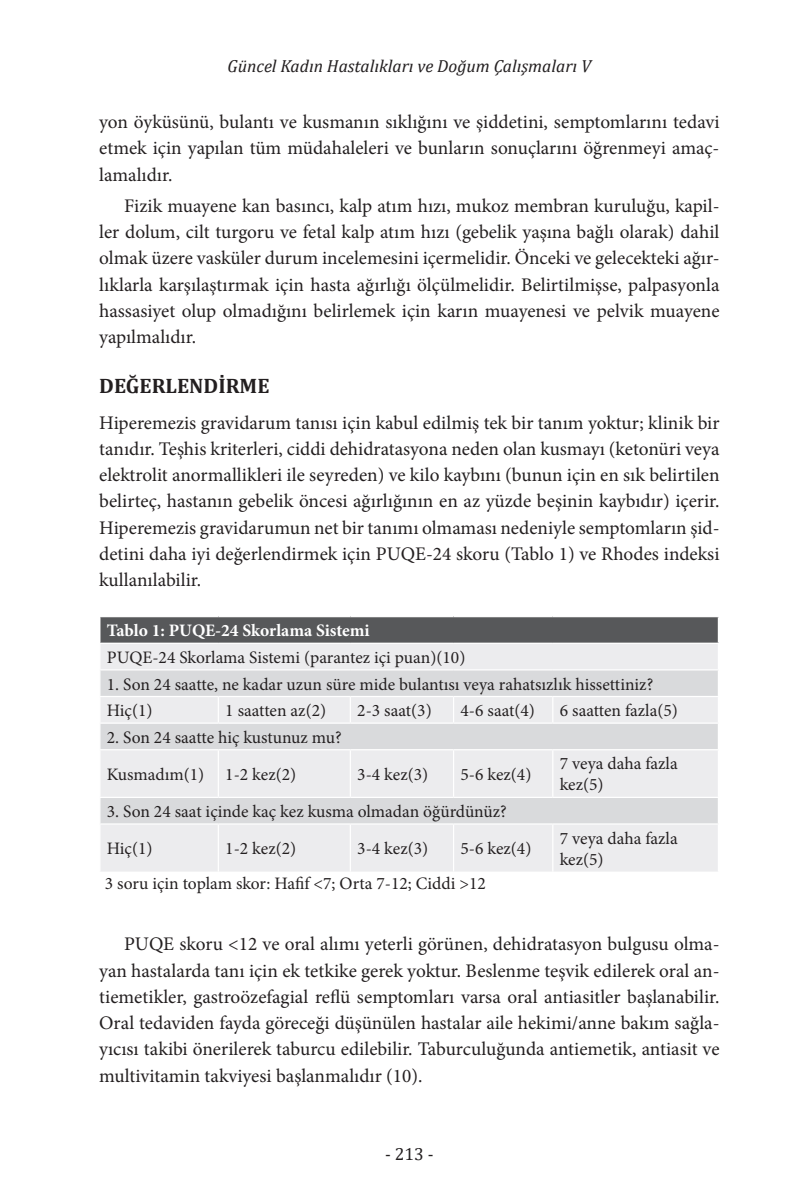
<style>
.page{position:relative;width:794px;height:1191px;background:#fff}
.page>*{position:absolute;margin:0;border:0;box-sizing:border-box;transform-origin:0 0}
.t1{font:700 21px "Cambria";color:#231f20}
.t2{font:19.25px/26.2px "Minion Pro";color:#231f20;text-align:justify}
.t3{font:17.5px/37.1px "Minion Pro";color:#231f20}
.t4{font:italic 17.5px "Cambria";color:#231f20}
.t5{font:700 17.5px "Minion Pro";letter-spacing:-.005em;color:#fff}
.t6{font:17.5px "Cambria";color:#231f20}
</style>
<div class="page">
<div style="left:100px;top:616px;width:618px;height:27px;background:#57585a"></div>
<div style="left:101px;top:644px;width:617px;height:227px;background:#ececee"></div>
<svg style="left:100px;top:670px;width:618px;height:153px;background:#e2e3e5"></svg>
<hr style="left:99px;top:669px;width:119px;height:1px;background:#fff">
<hr style="left:218px;top:669px;width:132px;height:1px;background:#fff">
<hr style="left:350px;top:669px;width:103px;height:1px;background:#fff">
<hr style="left:453px;top:669px;width:100px;height:1px;background:#fff">
<hr style="left:553px;top:669px;width:166px;height:1px;background:#fff">
<hr style="left:99px;top:696px;width:119px;height:1px;background:#fff">
<hr style="left:218px;top:696px;width:132px;height:1px;background:#fff">
<svg style="left:218px;top:697px;width:1px;height:25px"></svg>
<hr style="left:350px;top:696px;width:103px;height:1px;background:#fff">
<svg style="left:350px;top:697px;width:1px;height:25px"></svg>
<hr style="left:453px;top:696px;width:100px;height:1px;background:#fff">
<svg style="left:453px;top:697px;width:1px;height:25px"></svg>
<hr style="left:553px;top:696px;width:166px;height:1px;background:#fff">
<svg style="left:552px;top:697px;width:1px;height:25px"></svg>
<hr style="left:99px;top:722px;width:119px;height:1px;background:#fff">
<hr style="left:218px;top:722px;width:132px;height:1px;background:#fff">
<hr style="left:350px;top:722px;width:103px;height:1px;background:#fff">
<hr style="left:453px;top:722px;width:100px;height:1px;background:#fff">
<hr style="left:553px;top:722px;width:166px;height:1px;background:#fff">
<hr style="left:99px;top:749px;width:119px;height:1px;background:#fff">
<hr style="left:218px;top:749px;width:132px;height:1px;background:#fff">
<hr style="left:218px;top:750px;width:1px;height:46px;background:#fff">
<hr style="left:350px;top:749px;width:103px;height:1px;background:#fff">
<hr style="left:350px;top:750px;width:1px;height:46px;background:#fff">
<hr style="left:453px;top:749px;width:100px;height:1px;background:#fff">
<hr style="left:453px;top:750px;width:1px;height:46px;background:#fff">
<hr style="left:553px;top:749px;width:166px;height:1px;background:#fff">
<hr style="left:552px;top:750px;width:1px;height:46px;background:#fff">
<hr style="left:99px;top:796px;width:119px;height:2px;background:#fff">
<hr style="left:218px;top:796px;width:132px;height:2px;background:#fff">
<hr style="left:350px;top:796px;width:103px;height:2px;background:#fff">
<hr style="left:453px;top:796px;width:100px;height:2px;background:#fff">
<hr style="left:553px;top:796px;width:166px;height:2px;background:#fff">
<hr style="left:99px;top:823px;width:119px;height:1px;background:#fff">
<hr style="left:218px;top:823px;width:132px;height:1px;background:#fff">
<hr style="left:218px;top:824px;width:1px;height:47px;background:#fff">
<hr style="left:350px;top:823px;width:103px;height:1px;background:#fff">
<hr style="left:350px;top:824px;width:1px;height:47px;background:#fff">
<hr style="left:453px;top:823px;width:100px;height:1px;background:#fff">
<hr style="left:453px;top:824px;width:1px;height:47px;background:#fff">
<hr style="left:553px;top:823px;width:166px;height:1px;background:#fff">
<hr style="left:552px;top:824px;width:1px;height:47px;background:#fff">
<hr style="left:99px;top:616px;width:119px;height:1px;background:#fff">
<hr style="left:218px;top:616px;width:132px;height:1px;background:#fff">
<hr style="left:350px;top:616px;width:103px;height:1px;background:#fff">
<hr style="left:453px;top:616px;width:100px;height:1px;background:#fff">
<hr style="left:553px;top:616px;width:166px;height:1px;background:#fff">
<hr style="left:99px;top:642px;width:119px;height:2px;background:#fff">
<hr style="left:218px;top:642px;width:132px;height:2px;background:#fff">
<hr style="left:350px;top:642px;width:103px;height:2px;background:#fff">
<hr style="left:453px;top:642px;width:100px;height:2px;background:#fff">
<hr style="left:553px;top:642px;width:166px;height:2px;background:#fff">
<p class="t4" style="left:228px;top:54px;width:365px">Güncel Kadın Hastalıkları ve Doğum Çalışmaları V</p>
<p class="t2" style="left:99px;top:109px;width:622px">yon öyküsünü, bulantı ve kusmanın sıklığını ve şiddetini, semptomlarını tedavi etmek için yapılan tüm müdahaleleri ve bunların sonuçlarını öğrenmeyi amaç&shy;lamalıdır.</p>
<p class="t2" style="left:99px;top:193px;width:622px;text-indent:25px">Fizik muayene kan basıncı, kalp atım hızı, mukoz membran kuruluğu, kapil&shy;ler dolum, cilt turgoru ve fetal kalp atım hızı (gebelik yaşına bağlı olarak) dahil olmak üzere vasküler durum incelemesini içermelidir. Önceki ve gelecekteki ağır&shy;lıklarla karşılaştırmak için hasta ağırlığı ölçülmelidir. Belirtilmişse, palpasyonla hassasiyet olup olmadığını belirlemek için karın muayenesi ve pelvik muayene yapılmalıdır.</p>
<p class="t1" style="left:99px;top:370px;width:172px">DEĞERLENDİRME</p>
<p class="t2" style="left:99px;top:409px;width:622px">Hiperemezis gravidarum tanısı için kabul edilmiş tek bir tanım yoktur; klinik bir tanıdır. Teşhis kriterleri, ciddi dehidratasyona neden olan kusmayı (ketonüri veya elektrolit anormallikleri ile seyreden) ve kilo kaybını (bunun için en sık belirtilen belirteç, hastanın gebelik öncesi ağırlığının en az yüzde beşinin kaybıdır) içerir.<br>Hiperemezis gravidarumun net bir tanımı olmaması nedeniyle semptomların şid&shy;detini daha iyi değerlendirmek için PUQE-24 skoru (Tablo 1) ve Rhodes indeksi kullanılabilir.</p>
<p class="t5" style="left:107px;top:618px;width:264px">Tablo 1: PUQE-24 Skorlama Sistemi</p>
<p class="t3" style="left:107px;top:639px;width:360px">PUQE-24 Skorlama Sistemi (parantez içi puan)(10)</p>
<p class="t3" style="left:107px;top:671px;width:548px;line-height:26.6px">1. Son 24 saatte, ne kadar uzun süre mide bulantısı veya rahatsızlık hissettiniz?<br>Hiç(1)</p>
<p class="t3" style="left:225px;top:692px;width:102px">1 saatten az(2)</p>
<p class="t3" style="left:357px;top:692px;width:76px">2-3 saat(3)</p>
<p class="t3" style="left:460px;top:692px;width:76px">4-6 saat(4)</p>
<p class="t3" style="left:560px;top:692px;width:120px">6 saatten fazla(5)</p>
<p class="t3" style="left:107px;top:718px;width:236px">2. Son 24 saatte hiç kustunuz mu?<br>Kusmadım(1) 1-2 kez(2)</p>
<p class="t3" style="left:357px;top:756px;width:72px">3-4 kez(3)</p>
<p class="t3" style="left:460px;top:756px;width:72px">5-6 kez(4)</p>
<p class="t3" style="left:560px;top:753px;width:119px;line-height:21px">7 veya daha fazla kez(5)</p>
<p class="t3" style="left:107px;top:793px;width:401px">3. Son 24 saat içinde kaç kez kusma olmadan öğürdünüz?<br>Hiç(1)</p>
<p class="t3" style="left:225px;top:830px;width:72px">1-2 kez(2)</p>
<p class="t3" style="left:357px;top:830px;width:72px">3-4 kez(3)</p>
<p class="t3" style="left:460px;top:830px;width:72px">5-6 kez(4)</p>
<p class="t3" style="left:560px;top:827px;width:119px;line-height:21px">7 veya daha fazla kez(5)</p>
<p class="t3" style="left:105px;top:865px;width:382px">3 soru için toplam skor: Hafif &lt;7; Orta 7-12; Ciddi &gt;12</p>
<p class="t2" style="left:99px;top:931px;width:622px;text-indent:25px">PUQE skoru &lt;12 ve oral alımı yeterli görünen, dehidratasyon bulgusu olma&shy;yan hastalarda tanı için ek tetkike gerek yoktur. Beslenme teşvik edilerek oral an&shy;tiemetikler, gastroözefagial reflü semptomları varsa oral antiasitler başlanabilir.<br>Oral tedaviden fayda göreceği düşünülen hastalar aile hekimi/anne bakım sağla&shy;yıcısı takibi önerilerek taburcu edilebilir. Taburculuğunda antiemetik, antiasit ve multivitamin takviyesi başlanmalıdır (10).</p>
<p class="t6" style="left:385px;top:1143px;width:50px">- 213 -</p>
</div>
